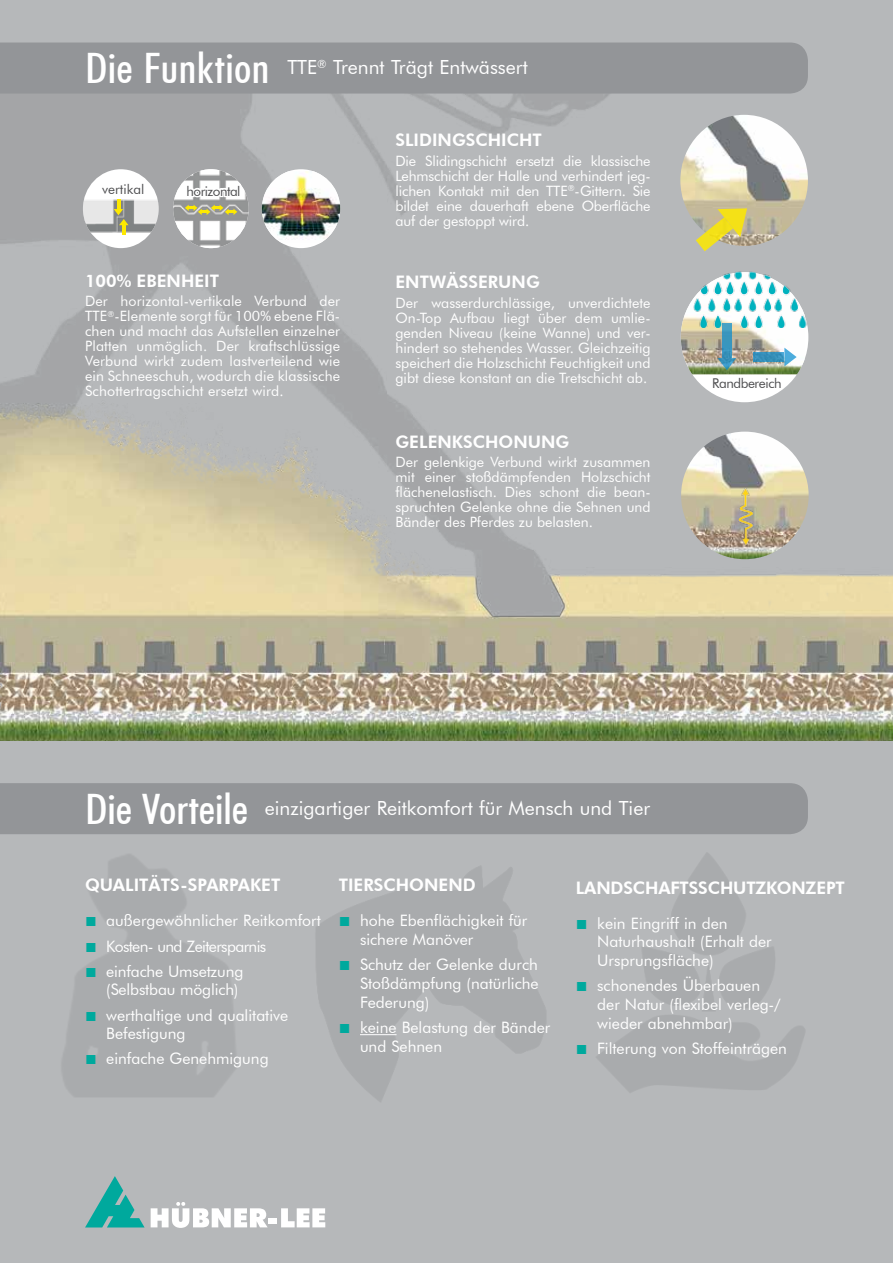
<style>
.page{position:relative;width:893px;height:1263px;background:#b6b8ba}
.page>*{position:absolute;margin:0;border:0;box-sizing:border-box;transform-origin:0 0}
.t1{font:19.5px "Futura BT";color:#fff}
.t2{font:800 17.25px "Futura BT";color:#fff}
.t3{font:15.75px/18.8px "Futura BT";color:#fff}
.t4{font:15.75px "Futura BT";letter-spacing:-.04em;color:#fff}
.t5{font:14.25px/15px "Futura BT";color:#fff;text-align:justify}
.t6{font:13.5px "Futura BT";letter-spacing:-.03em;color:#4d4d4f}
.t7{font:13.5px "Futura BT";color:#4d4d4f}
.s1{font-weight:500;font-stretch:condensed;font-size:42px}
.s2{font-family:"Arial";font-size:19.5px;color:#00a99d}
</style>
<div class="page">
<svg style="left:85px;top:1176px;width:60px;height:51px"></svg>
<svg style="left:151px;top:1202px;width:117px;height:26px"></svg>
<div style="left:268px;top:1218px;width:9px;height:5px;background:#fff"></div>
<svg style="left:281px;top:1208px;width:44px;height:19px"></svg>
<img style="left:0;top:94px;width:893px;height:646px">
<div style="left:0;top:43px;width:808px;height:51px;background:#939598"></div>
<div style="left:262px;top:169px;width:78px;height:79px;background:#fff;border-radius:50%"></div>
<img style="left:262px;top:171px;width:78px;height:72px">
<img style="left:83px;top:169px;width:76px;height:79px">
<svg style="left:114px;top:199px;width:15px;height:26px"></svg>
<hr style="left:122px;top:224px;width:4px;height:11px;background:#fee900">
<img style="left:173px;top:169px;width:76px;height:79px">
<svg style="left:185px;top:182px;width:55px;height:33px;background:#d2d0bc"></svg>
<div style="left:237px;top:184px;width:4px;height:13px;border:3px solid #fff"></div>
<div style="left:0;top:783px;width:808px;height:41px;background:#939598"></div>
<img style="left:0;top:824px;width:806px;height:278px">
<hr style="left:360px;top:1034px;width:37px;height:1px;background:#fff">
<img style="left:680px;top:115px;width:128px;height:131px">
<svg style="left:696px;top:208px;width:51px;height:43px"></svg>
<img style="left:681px;top:432px;width:128px;height:127px;border-radius:64px">
<img style="left:736px;top:487px;width:20px;height:59px">
<div style="left:681px;top:272px;width:127px;height:130px;background:#fff;border-radius:50%"></div>
<img style="left:681px;top:327px;width:123px;height:47px">
<img style="left:664px;top:271px;width:158px;height:56px">
<svg style="left:784px;top:348px;width:13px;height:18px"></svg>
<svg style="left:717px;top:358px;width:19px;height:12px"></svg>
<div style="left:753px;top:352px;width:31px;height:10px;background:#358fb9"></div>
<svg style="left:722px;top:323px;width:9px;height:35px"></svg>
<h1 class="t1" style="left:85px;top:56px;width:444px"><span class="s1">Die Funktion</span> TTE<sup>®</sup> Trennt Trägt Entwässert</h1>
<p class="t7" style="left:102px;top:181px;width:44px">vertikal</p>
<p class="t6" style="left:187px;top:183px;width:55px">horizontal</p>
<p class="t2" style="left:85px;top:271px;width:136px">100% EBENHEIT</p>
<p class="t5" style="left:85px;top:294px;width:257px">Der horizontal-vertikale Verbund der TTE<sup>®</sup>-Elemente sorgt für 100% ebene Flä&shy;chen und macht das Aufstellen einzelner Platten unmöglich. Der kraftschlüssige Verbund wirkt zudem lastverteilend wie ein Schneeschuh, wodurch die klassische Schottertragschicht ersetzt wird.</p>
<p class="t2" style="left:395px;top:130px;width:148px">SLIDINGSCHICHT</p>
<p class="t5" style="left:395px;top:153px;width:257px">Die Slidingschicht ersetzt die klassische Lehmschicht der Halle und verhindert jeg&shy;lichen Kontakt mit den TTE<sup>®</sup>-Gittern. Sie bildet eine dauerhaft ebene Oberfläche auf der gestoppt wird.</p>
<p class="t2" style="left:395px;top:272px;width:146px">ENTWÄSSERUNG</p>
<p class="t5" style="left:395px;top:295px;width:257px">Der wasserdurchlässige, unverdichtete On-Top Aufbau liegt über dem umlie&shy;genden Niveau (keine Wanne) und ver&shy;hindert so stehendes Wasser. Gleichzeitig speichert die Holzschicht Feuchtigkeit und gibt diese konstant an die Tretschicht ab.</p>
<p class="t2" style="left:395px;top:431px;width:175px">GELENKSCHONUNG</p>
<p class="t5" style="left:395px;top:454px;width:257px">Der gelenkige Verbund wirkt zusammen mit einer stoßdämpfenden Holzschicht flächenelastisch. Dies schont die bean&shy;spruchten Gelenke ohne die Sehnen und Bänder des Pferdes zu belasten.</p>
<p class="t6" style="left:712px;top:375px;width:71px">Randbereich</p>
<h1 class="t1" style="left:85px;top:796px;width:567px"><span class="s1">Die Vorteile</span> einzigartiger Reitkomfort für Mensch und Tier</h1>
<p class="t2" style="left:85px;top:875px;width:197px">QUALITÄTS-SPARPAKET</p>
<p class="t3" style="left:85px;top:911px;width:237px"><span class="s2">■</span> außergewöhnlicher Reitkomfort</p>
<p class="t4" style="left:85px;top:936px;width:183px"><span class="s2">■</span> Kosten- und Zeitersparnis</p>
<p class="t3" style="left:106px;top:961px;width:139px;text-indent:-21px"><span class="s2">■</span> einfache Umsetzung (Selbstbau möglich)</p>
<p class="t3" style="left:106px;top:1005px;width:184px;text-indent:-21px"><span class="s2">■</span> werthaltige und qualitative<br>Befestigung</p>
<p class="t3" style="left:85px;top:1049px;width:185px"><span class="s2">■</span> einfache Genehmigung</p>
<p class="t2" style="left:339px;top:875px;width:139px">TIERSCHONEND</p>
<p class="t3" style="left:360px;top:911px;width:169px;text-indent:-21px"><span class="s2">■</span> hohe Ebenflächigkeit für sichere Manöver</p>
<p class="t3" style="left:360px;top:955px;width:180px;text-align:justify;text-indent:-21px"><span class="s2">■</span> Schutz der Gelenke durch Stoßdämpfung (natürliche Federung)</p>
<p class="t3" style="left:360px;top:1018px;width:192px;text-indent:-21px"><span class="s2">■</span> keine Belastung der Bänder und Sehnen</p>
<p class="t2" style="left:576px;top:877px;width:270px">LANDSCHAFTSSCHUTZKONZEPT</p>
<p class="t3" style="left:597px;top:913px;width:176px;text-indent:-21px"><span class="s2">■</span> kein Eingriff in den<br>Naturhaushalt (Erhalt der<br>Ursprungsfläche)</p>
<p class="t3" style="left:597px;top:976px;width:185px;text-indent:-21px"><span class="s2">■</span> schonendes Überbauen der Natur (flexibel verleg-/ wieder abnehmbar)</p>
<p class="t3" style="left:576px;top:1039px;width:213px"><span class="s2">■</span> Filterung von Stoffeinträgen</p>
</div>
